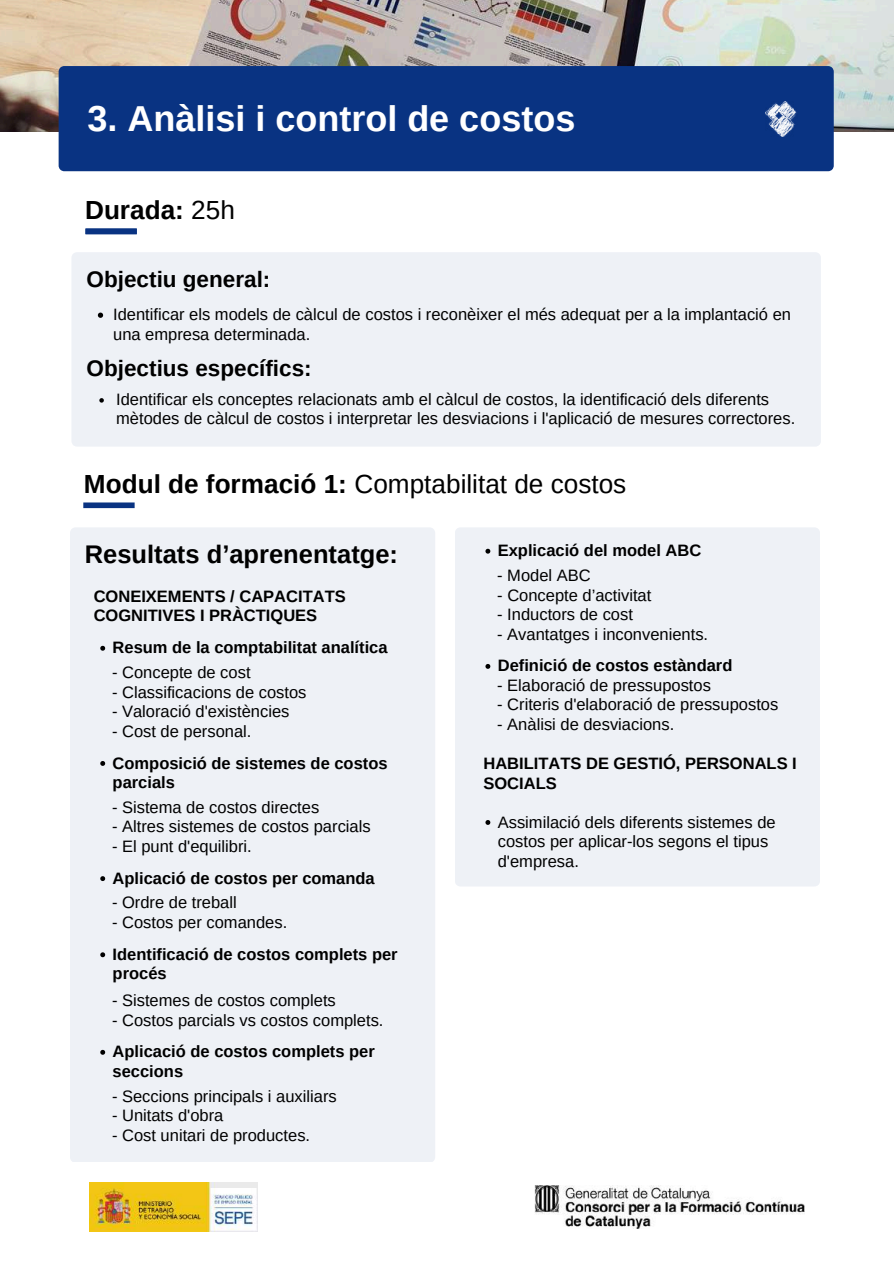
<style>
.page{position:relative;width:894px;height:1264px;background:#fff}
.page>*{position:absolute;margin:0;border:0;box-sizing:border-box;transform-origin:0 0}
.t1{font:700 36px "Arimo";color:#fff}
.t2{font:26.1px "Arimo";color:#000}
.t3{font:700 26.1px "Arimo";color:#000}
.t4{font:700 25.5px "Arimo";color:#000}
.t5{font:700 22.5px "Arimo";color:#000}
.t6{font:16.5px/19.5px "Arimo";color:#000}
.t7{font:700 16.5px/19.5px "Arimo";color:#000}
.s1{font-weight:400}
.s2{font-weight:700}
</style>
<div class="page">
<img style="left:0;top:0;width:893px;height:132px">
<div style="left:59px;top:66px;width:774px;height:105px;background:#093382"></div>
<img style="left:765px;top:101px;width:31px;height:35px">
<img style="left:534px;top:1185px;width:270px;height:43px">
<img style="left:89px;top:1182px;width:168px;height:48px">
<div style="left:85px;top:228px;width:52px;height:6px;background:#4e6ca5"></div>
<div style="left:72px;top:252px;width:748px;height:194px;background:#eef1f6"></div>
<div style="left:85px;top:229px;width:52px;height:5px;background:#093382"></div>
<svg style="left:99px;top:398px;width:5px;height:4px"></svg>
<svg style="left:98px;top:312px;width:5px;height:6px"></svg>
<div style="left:83px;top:502px;width:52px;height:6px;background:#093382"></div>
<div style="left:455px;top:527px;width:364px;height:359px;background:#eef1f6"></div>
<svg style="left:485px;top:549px;width:5px;height:4px"></svg>
<svg style="left:485px;top:664px;width:5px;height:4px"></svg>
<svg style="left:485px;top:820px;width:5px;height:4px"></svg>
<div style="left:70px;top:527px;width:365px;height:635px;background:#eef1f6"></div>
<svg style="left:100px;top:646px;width:5px;height:4px"></svg>
<svg style="left:100px;top:761px;width:5px;height:5px"></svg>
<svg style="left:100px;top:876px;width:5px;height:5px"></svg>
<svg style="left:100px;top:952px;width:5px;height:5px"></svg>
<svg style="left:100px;top:1049px;width:5px;height:5px"></svg>
<h1 class="t1" style="left:87px;top:98px;width:489px">3. Anàlisi i control de costos</h1>
<h2 class="t3" style="left:85px;top:196px;width:151px">Durada: <span class="s1">25h</span></h2>
<h3 class="t5" style="left:87px;top:266px;width:185px">Objectiu general:</h3>
<p class="t6" style="left:113px;top:304px;width:679px">Identificar els models de càlcul de costos i reconèixer el més adequat per a la implantació en una empresa determinada.</p>
<h3 class="t5" style="left:87px;top:355px;width:226px">Objectius específics:</h3>
<p class="t6" style="left:116px;top:389px;width:680px">Identificar els conceptes relacionats amb el càlcul de costos, la identificació dels diferents mètodes de càlcul de costos i interpretar les desviacions i l'aplicació de mesures correctores.</p>
<h2 class="t2" style="left:84px;top:470px;width:543px"><span class="s2">Modul de formació 1:</span> Comptabilitat de costos</h2>
<h3 class="t4" style="left:85px;top:539px;width:315px">Resultats d’aprenentatge:</h3>
<p class="t7" style="left:94px;top:586px;width:253px">CONEIXEMENTS / CAPACITATS<br>COGNITIVES I PRÀCTIQUES</p>
<p class="t7" style="left:113px;top:638px;width:276px">Resum de la comptabilitat analítica</p>
<p class="t6" style="left:112px;top:662px;width:140px">- Concepte de cost</p>
<p class="t6" style="left:112px;top:682px;width:196px">- Classificacions de costos</p>
<p class="t6" style="left:112px;top:701px;width:179px">- Valoració d'existències</p>
<p class="t6" style="left:112px;top:721px;width:141px">- Cost de personal.</p>
<p class="t7" style="left:113px;top:753px;width:276px">Composició de sistemes de costos parcials</p>
<p class="t6" style="left:112px;top:797px;width:209px">- Sistema de costos directes</p>
<p class="t6" style="left:112px;top:816px;width:260px">- Altres sistemes de costos parcials</p>
<p class="t6" style="left:112px;top:836px;width:141px">- El punt d'equilibri.</p>
<p class="t7" style="left:113px;top:868px;width:263px">Aplicació de costos per comanda</p>
<p class="t6" style="left:112px;top:893px;width:126px">- Ordre de treball</p>
<p class="t6" style="left:112px;top:912px;width:177px">- Costos per comandes.</p>
<p class="t7" style="left:113px;top:944px;width:286px">Identificació de costos complets per procés</p>
<p class="t6" style="left:112px;top:990px;width:225px">- Sistemes de costos complets</p>
<p class="t6" style="left:112px;top:1010px;width:273px">- Costos parcials vs costos complets.</p>
<p class="t7" style="left:113px;top:1041px;width:263px">Aplicació de costos complets per seccions</p>
<p class="t6" style="left:112px;top:1086px;width:226px">- Seccions principals i auxiliars</p>
<p class="t6" style="left:112px;top:1105px;width:113px">- Unitats d'obra</p>
<p class="t6" style="left:112px;top:1125px;width:199px">- Cost unitari de productes.</p>
<p class="t7" style="left:497px;top:541px;width:205px">Explicació del model ABC</p>
<p class="t6" style="left:497px;top:565px;width:95px">- Model ABC</p>
<p class="t6" style="left:497px;top:585px;width:155px">- Concepte d’activitat</p>
<p class="t6" style="left:497px;top:604px;width:137px">- Inductors de cost</p>
<p class="t6" style="left:497px;top:624px;width:212px">- Avantatges i inconvenients.</p>
<p class="t7" style="left:497px;top:656px;width:236px">Definició de costos estàndard</p>
<p class="t6" style="left:497px;top:675px;width:215px">- Elaboració de pressupostos</p>
<p class="t6" style="left:497px;top:695px;width:282px">- Criteris d'elaboració de pressupostos</p>
<p class="t6" style="left:497px;top:714px;width:178px">- Anàlisi de desviacions.</p>
<p class="t7" style="left:483px;top:753px;width:315px">HABILITATS DE GESTIÓ, PERSONALS I<br>SOCIALS</p>
<p class="t6" style="left:497px;top:812px;width:279px">Assimilació dels diferents sistemes de costos per aplicar-los segons el tipus d'empresa.</p>
</div>
